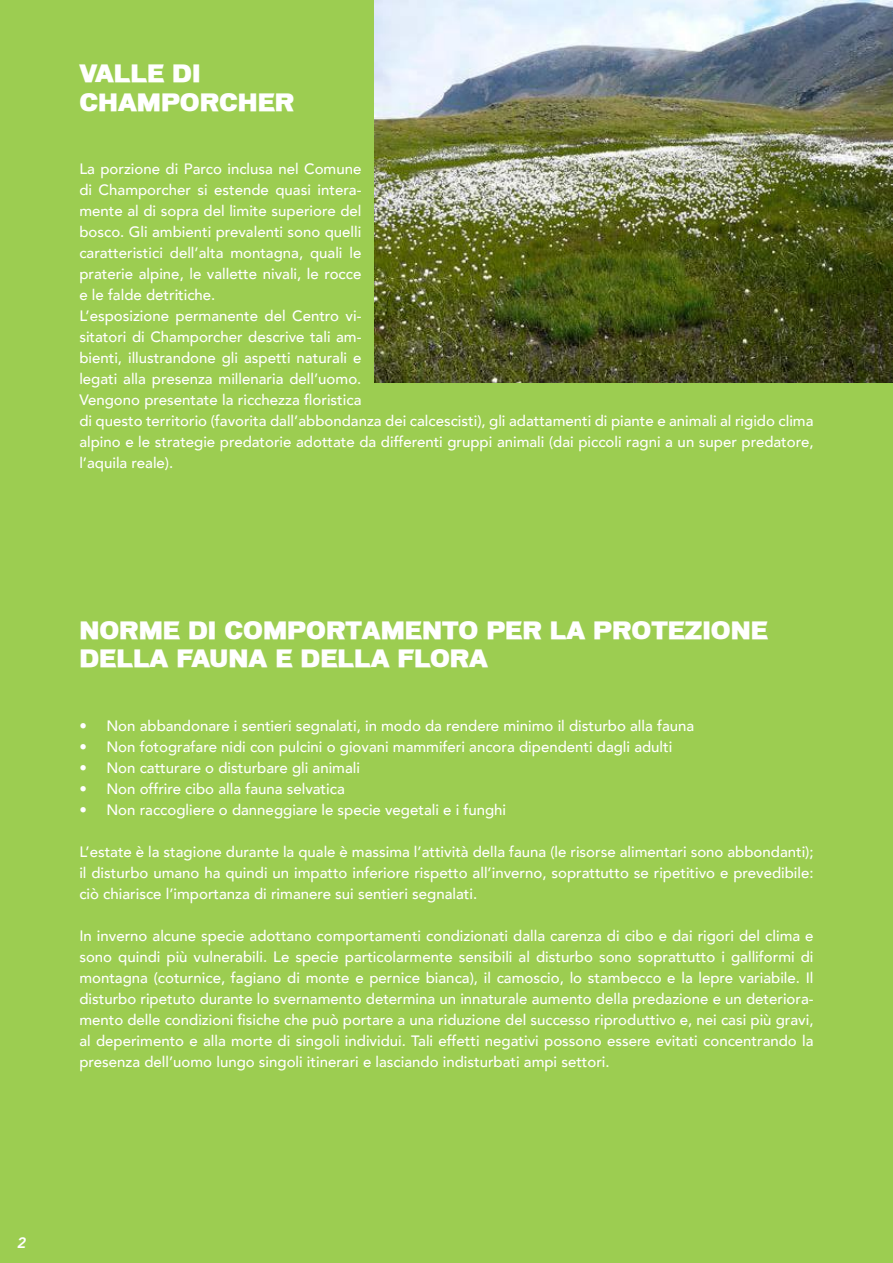
<style>
.page{position:relative;width:893px;height:1263px;background:#9ccd51}
.page>*{position:absolute;margin:0;border:0;box-sizing:border-box;transform-origin:0 0}
.t1{font:22.5px/28.5px "Macromedia";color:#fff}
.t2{font:500 15px/21px "Avenir";color:#fff;text-align:justify}
.t3{font:italic 800 15px "Avenir";color:#fff}
</style>
<div class="page">
<img style="left:374px;top:0;width:519px;height:383px">
<h1 class="t1" style="left:79px;top:59px;width:216px">VALLE DI<br>CHAMPORCHER</h1>
<p class="t2" style="left:79px;top:157px;width:736px;text-align:left">La porzione di Parco inclusa nel Comune<br>di Champorcher si estende quasi intera-<br>mente al di sopra del limite superiore del<br>bosco. Gli ambienti prevalenti sono quelli<br>caratteristici dell’alta montagna, quali le<br>praterie alpine, le vallette nivali, le rocce<br>e le falde detritiche.<br>L’esposizione permanente del Centro vi-<br>sitatori di Champorcher descrive tali am-<br>bienti, illustrandone gli aspetti naturali e<br>legati alla presenza millenaria dell’uomo.<br>Vengono presentate la ricchezza floristica<br>di questo territorio (favorita dall’abbondanza dei calcescisti), gli adattamenti di piante e animali al rigido clima alpino e le strategie predatorie adottate da differenti gruppi animali (dai piccoli ragni a un super predatore, l’aquila reale).</p>
<h1 class="t1" style="left:79px;top:616px;width:690px">NORME DI COMPORTAMENTO PER LA PROTEZIONE<br>DELLA FAUNA E DELLA FLORA</h1>
<p class="t2" style="left:79px;top:714px;width:616px">• Non abbandonare i sentieri segnalati, in modo da rendere minimo il disturbo alla fauna</p>
<p class="t2" style="left:79px;top:735px;width:594px">• Non fotografare nidi con pulcini o giovani mammiferi ancora dipendenti dagli adulti</p>
<p class="t2" style="left:79px;top:756px;width:282px">• Non catturare o disturbare gli animali</p>
<p class="t2" style="left:79px;top:777px;width:267px">• Non offrire cibo alla fauna selvatica</p>
<p class="t2" style="left:79px;top:798px;width:428px">• Non raccogliere o danneggiare le specie vegetali e i funghi</p>
<p class="t2" style="left:79px;top:840px;width:736px">L’estate è la stagione durante la quale è massima l’attività della fauna (le risorse alimentari sono abbondanti); il disturbo umano ha quindi un impatto inferiore rispetto all’inverno, soprattutto se ripetitivo e prevedibile: ciò chiarisce l’importanza di rimanere sui sentieri segnalati.</p>
<p class="t2" style="left:79px;top:924px;width:736px">In inverno alcune specie adottano comportamenti condizionati dalla carenza di cibo e dai rigori del clima e sono quindi più vulnerabili. Le specie particolarmente sensibili al disturbo sono soprattutto i galliformi di montagna (coturnice, fagiano di monte e pernice bianca), il camoscio, lo stambecco e la lepre variabile. Il disturbo ripetuto durante lo svernamento determina un innaturale aumento della predazione e un deteriora&shy;mento delle condizioni fisiche che può portare a una riduzione del successo riproduttivo e, nei casi più gravi, al deperimento e alla morte di singoli individui. Tali effetti negativi possono essere evitati concentrando la presenza dell’uomo lungo singoli itinerari e lasciando indisturbati ampi settori.</p>
<p class="t3" style="left:17px;top:1233px;width:10px">2</p>
</div>
